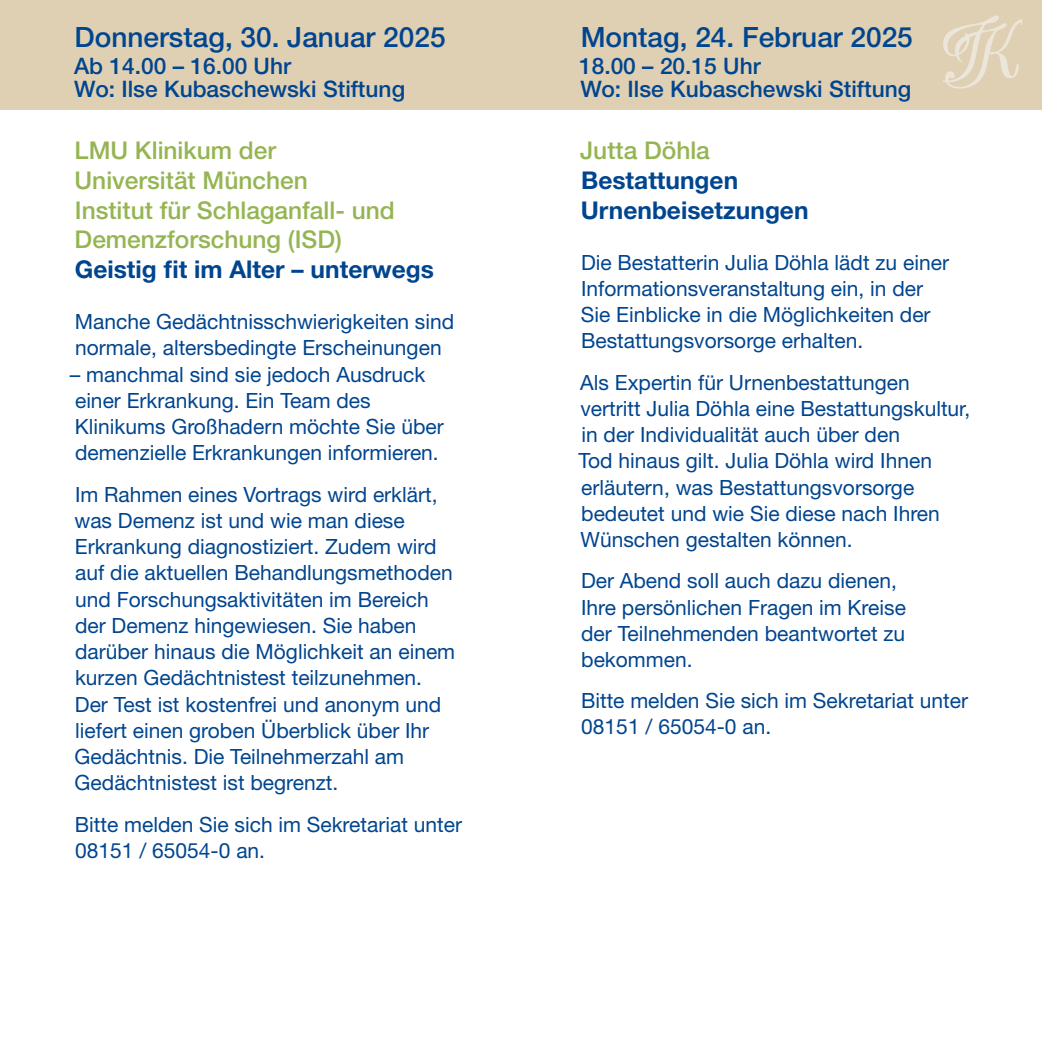
<style>
.page{position:relative;width:1042px;height:1042px;background:#fff}
.page>*{position:absolute;margin:0;border:0;box-sizing:border-box;transform-origin:0 0}
.t1{font:500 28px "Helvetica Neue LT";color:#00458f}
.t2{font:500 24.5px/29.8px "Helvetica Neue LT";color:#95b552}
.t3{font:700 24.5px/29.8px "Helvetica Neue LT";color:#00458f}
.t4{font:500 22.75px/22.8px "Helvetica Neue LT";color:#00458f}
.t5{font:21px/26.2px "Helvetica Neue LT";color:#00458f}
</style>
<div class="page">
<div style="left:0;top:0;width:1042px;height:109px;background:#e0d0b3"></div>
<svg style="left:943px;top:15px;width:78px;height:74px"></svg>
<h1 class="t1" style="left:75px;top:20px;width:372px">Donnerstag, 30. Januar 2025</h1>
<p class="t4" style="left:74px;top:55px;width:333px">Ab 14.00 – 16.00 Uhr<br>Wo: Ilse Kubaschewski Stiftung</p>
<p class="t2" style="left:75px;top:135px;width:322px">LMU Klinikum der<br>Universität München<br>Institut für Schlaganfall- und<br>Demenzforschung (ISD)</p>
<p class="t3" style="left:75px;top:254px;width:361px">Geistig fit im Alter – unterwegs</p>
<p class="t5" style="left:75px;top:308px;width:381px">Manche Gedächtnisschwierigkeiten sind normale, altersbedingte Erscheinungen</p>
<p class="t5" style="left:70px;top:361px;width:375px">– manchmal sind sie jedoch Ausdruck einer Erkrankung. Ein Team des Klinikums Großhadern möchte Sie über demenzielle Erkrankungen informieren.</p>
<p class="t5" style="left:74px;top:481px;width:382px">Im Rahmen eines Vortrags wird erklärt, was Demenz ist und wie man diese Erkrankung diagnostiziert. Zudem wird auf die aktuellen Behandlungsmethoden und Forschungsaktivitäten im Bereich der Demenz hingewiesen. Sie haben darüber hinaus die Möglichkeit an einem kurzen Gedächtnistest teilzunehmen.<br>Der Test ist kostenfrei und anonym und liefert einen groben Überblick über Ihr Gedächtnis. Die Teilnehmerzahl am Gedächtnistest ist begrenzt.</p>
<p class="t5" style="left:75px;top:811px;width:389px">Bitte melden Sie sich im Sekretariat unter<br>08151 / 65054-0 an.</p>
<h1 class="t1" style="left:581px;top:20px;width:334px">Montag, 24. Februar 2025</h1>
<p class="t4" style="left:579px;top:55px;width:334px">18.00 – 20.15 Uhr<br>Wo: Ilse Kubaschewski Stiftung</p>
<p class="t2" style="left:580px;top:135px;width:131px">Jutta Döhla</p>
<p class="t3" style="left:581px;top:165px;width:229px">Bestattungen<br>Urnenbeisetzungen</p>
<p class="t5" style="left:581px;top:249px;width:370px">Die Bestatterin Julia Döhla lädt zu einer Informationsveranstaltung ein, in der Sie Einblicke in die Möglichkeiten der Bestattungsvorsorge erhalten.</p>
<p class="t5" style="left:578px;top:369px;width:393px">Als Expertin für Urnenbestattungen vertritt Julia Döhla eine Bestattungskultur, in der Individualität auch über den<br>Tod hinaus gilt. Julia Döhla wird Ihnen erläutern, was Bestattungsvorsorge bedeutet und wie Sie diese nach Ihren Wünschen gestalten können.</p>
<p class="t5" style="left:581px;top:567px;width:326px">Der Abend soll auch dazu dienen,<br>Ihre persönlichen Fragen im Kreise der Teilnehmenden beantwortet zu bekommen.</p>
<p class="t5" style="left:581px;top:687px;width:389px">Bitte melden Sie sich im Sekretariat unter<br>08151 / 65054-0 an.</p>
</div>
